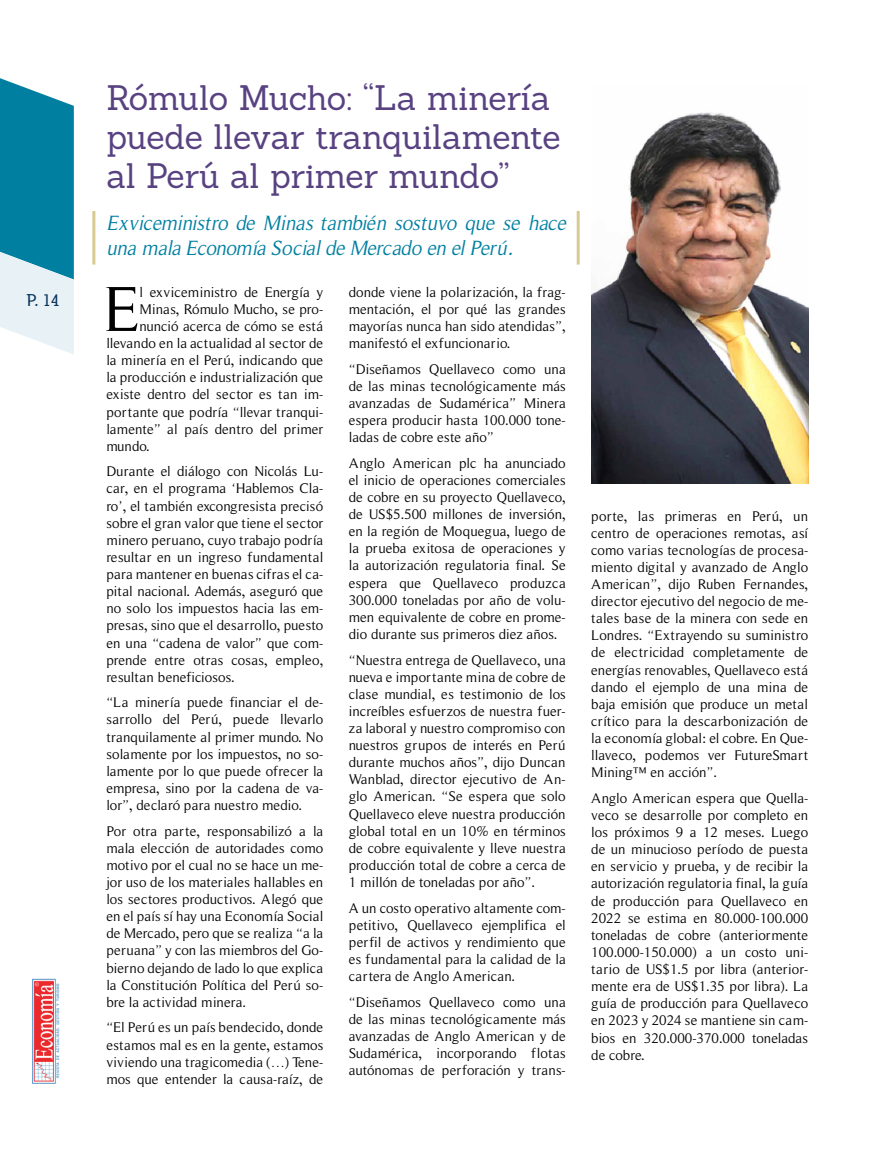
<style>
.page{position:relative;width:872px;height:1149px;background:#fff}
.page>*{position:absolute;margin:0;border:0;box-sizing:border-box;transform-origin:0 0}
.t1{font:64.8px "Roman Serif";color:#000}
.t2{font:34.5px/39px "Sanchez";letter-spacing:-.005em;color:#584281}
.t3{font:italic 21px/25.2px "Roman Serif";color:#007fa1;scale:.96 1}
.t4{font:16.5px "BDP Old Neo Regular";color:#073258}
.t5{font:14.25px/17.1px "Roman Serif";color:#000;text-align:justify}
</style>
<div class="page">
<img style="left:32px;top:978px;width:28px;height:105px">
<svg style="left:0;top:78px;width:74px;height:276px;background:#58aac1"></svg>
<hr style="left:92px;top:211px;width:3px;height:53px;background:#d8ca90">
<hr style="left:576px;top:211px;width:3px;height:53px;background:#d8ca90">
<img style="left:591px;top:112px;width:217px;height:371px">
<p class="t4" style="left:27px;top:290px;width:34px">P. 14</p>
<h2 class="t2" style="left:106px;top:78px;width:456px">Rómulo Mucho: “La minería puede llevar tranquilamente al Perú al primer mundo”</h2>
<h3 class="t3" style="left:107px;top:210px;width:480px">Exviceministro de Minas también sostuvo que se hace una mala Economía Social de Mercado en el Perú.</h3>
<h1 class="t1" style="left:103px;top:271px;width:38px">E</h1>
<p class="t5" style="left:140px;top:283px;width:185px">l exviceministro de Energía y</p>
<p class="t5" style="left:140px;top:300px;width:185px">Minas, Rómulo Mucho, se pro-</p>
<p class="t5" style="left:140px;top:317px;width:185px">nunció acerca de cómo se está</p>
<p class="t5" style="left:106px;top:334px;width:218px">llevando en la actualidad al sector de</p>
<p class="t5" style="left:106px;top:351px;width:218px">la minería en el Perú, indicando que</p>
<p class="t5" style="left:106px;top:368px;width:218px">la producción e industrialización que</p>
<p class="t5" style="left:106px;top:386px;width:218px">existe dentro del sector es tan im-</p>
<p class="t5" style="left:106px;top:403px;width:218px">portante que podría “llevar tranqui-</p>
<p class="t5" style="left:106px;top:420px;width:218px">lamente” al país dentro del primer</p>
<p class="t5" style="left:106px;top:437px;width:45px">mundo.</p>
<p class="t5" style="left:106px;top:462px;width:218px">Durante el diálogo con Nicolás Lu&shy;car, en el programa ‘Hablemos Cla&shy;ro’, el también excongresista precisó sobre el gran valor que tiene el sector minero peruano, cuyo trabajo podría resultar en un ingreso fundamental para mantener en buenas cifras el ca&shy;pital nacional. Además, aseguró que no solo los impuestos hacia las em&shy;presas, sino que el desarrollo, puesto en una “cadena de valor” que com&shy;prende entre otras cosas, empleo, resultan beneficiosos.</p>
<p class="t5" style="left:106px;top:693px;width:218px">“La minería puede financiar el de&shy;sarrollo del Perú, puede llevarlo tranquilamente al primer mundo. No solamente por los impuestos, no so&shy;lamente por lo que puede ofrecer la empresa, sino por la cadena de va&shy;lor”, declaró para nuestro medio.</p>
<p class="t5" style="left:106px;top:822px;width:218px">Por otra parte, responsabilizó a la mala elección de autoridades como motivo por el cual no se hace un me&shy;jor uso de los materiales hallables en los sectores productivos. Alegó que en el país sí hay una Economía Social de Mercado, pero que se realiza “a la peruana” y con las miembros del Go&shy;bierno dejando de lado lo que explica la Constitución Política del Perú so&shy;bre la actividad minera.</p>
<p class="t5" style="left:106px;top:1018px;width:218px">“El Perú es un país bendecido, donde estamos mal es en la gente, estamos viviendo una tragicomedia (…) Tene&shy;mos que entender la causa-raíz, de</p>
<p class="t5" style="left:349px;top:283px;width:218px">donde viene la polarización, la frag&shy;mentación, el por qué las grandes mayorías nunca han sido atendidas”, manifestó el exfuncionario.</p>
<p class="t5" style="left:349px;top:360px;width:218px">“Diseñamos Quellaveco como una de las minas tecnológicamente más avanzadas de Sudamérica” Minera espera producir hasta 100.000 tone&shy;ladas de cobre este año”</p>
<p class="t5" style="left:349px;top:454px;width:218px">Anglo American plc ha anunciado el inicio de operaciones comerciales de cobre en su proyecto Quellaveco, de US$5.500 millones de inversión, en la región de Moquegua, luego de la prueba exitosa de operaciones y la autorización regulatoria final. Se espera que Quellaveco produzca 300.000 toneladas por año de volu&shy;men equivalente de cobre en prome&shy;dio durante sus primeros diez años.</p>
<p class="t5" style="left:349px;top:651px;width:218px">“Nuestra entrega de Quellaveco, una nueva e importante mina de cobre de clase mundial, es testimonio de los increíbles esfuerzos de nuestra fuer&shy;za laboral y nuestro compromiso con nuestros grupos de interés en Perú durante muchos años”, dijo Duncan Wanblad, director ejecutivo de An&shy;glo American. “Se espera que solo Quellaveco eleve nuestra producción global total en un 10% en términos de cobre equivalente y lleve nuestra producción total de cobre a cerca de 1 millón de toneladas por año”.</p>
<p class="t5" style="left:349px;top:898px;width:218px">A un costo operativo altamente com&shy;petitivo, Quellaveco ejemplifica el perfil de activos y rendimiento que es fundamental para la calidad de la cartera de Anglo American.</p>
<p class="t5" style="left:349px;top:992px;width:218px">“Diseñamos Quellaveco como una de las minas tecnológicamente más avanzadas de Anglo American y de Sudamérica, incorporando flotas autónomas de perforación y trans-</p>
<p class="t5" style="left:591px;top:507px;width:218px">porte, las primeras en Perú, un centro de operaciones remotas, así como varias tecnologías de procesa&shy;miento digital y avanzado de Anglo American”, dijo Ruben Fernandes, director ejecutivo del negocio de me&shy;tales base de la minera con sede en Londres. “Extrayendo su suministro de electricidad completamente de energías renovables, Quellaveco está dando el ejemplo de una mina de baja emisión que produce un metal crítico para la descarbonización de la economía global: el cobre. En Que&shy;llaveco, podemos ver FutureSmart Mining™ en acción”.</p>
<p class="t5" style="left:591px;top:789px;width:218px">Anglo American espera que Quella&shy;veco se desarrolle por completo en los próximos 9 a 12 meses. Luego de un minucioso período de puesta en servicio y prueba, y de recibir la autorización regulatoria final, la guía de producción para Quellaveco en 2022 se estima en 80.000-100.000 toneladas de cobre (anteriormente 100.000-150.000) a un costo uni&shy;tario de US$1.5 por libra (anterior&shy;mente era de US$1.35 por libra). La guía de producción para Quellaveco en 2023 y 2024 se mantiene sin cam&shy;bios en 320.000-370.000 toneladas de cobre.</p>
</div>
